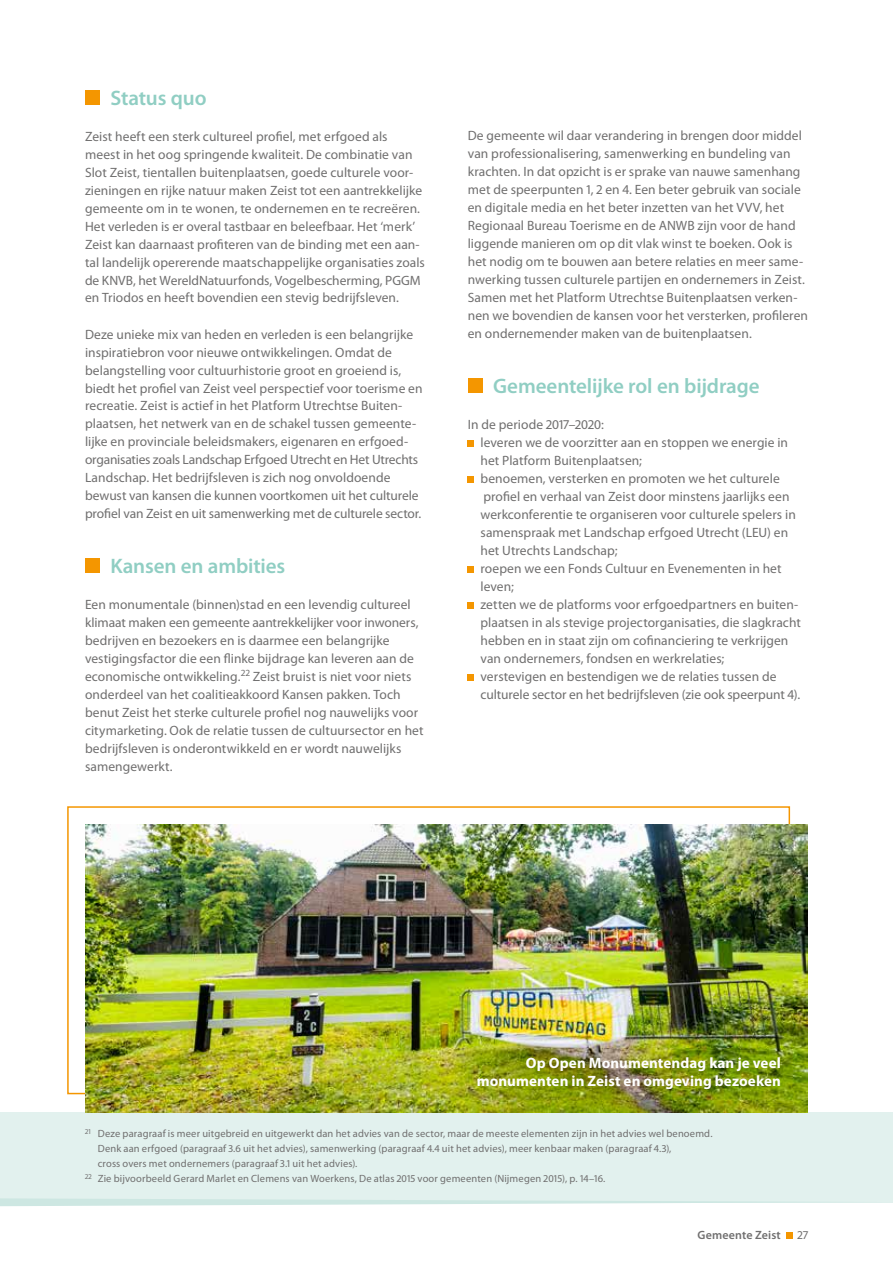
<style>
.page{position:relative;width:893px;height:1263px;background:#fff}
.page>*{position:absolute;margin:0;border:0;box-sizing:border-box;transform-origin:0 0}
.t1{font:600 21px "Myriad Pro";letter-spacing:-.005em;color:#90cec3}
.t2{font:700 15px/18px "Myriad Pro";letter-spacing:.005em;color:#fff;text-align:right}
.t3{font:13.5px/18px "Myriad Pro";letter-spacing:.005em;color:#706f6f}
.t4{font:600 12px "Myriad Pro";letter-spacing:.015em;color:#706f6f}
.t5{font:12px "Myriad Pro";color:#706f6f}
.t6{font:10.5px "Myriad Pro";letter-spacing:.015em;color:#706f6f}
</style>
<div class="page">
<div style="left:0;top:1113px;width:893px;height:90px;background:#e2f1ee"></div>
<div style="left:85px;top:90px;width:15px;height:14px;background:#f49600"></div>
<div style="left:85px;top:558px;width:15px;height:14px;background:#f49600"></div>
<div style="left:468px;top:378px;width:15px;height:14px;background:#f49600"></div>
<svg style="left:468px;top:440px;width:6px;height:6px"></svg>
<svg style="left:468px;top:476px;width:6px;height:6px"></svg>
<svg style="left:468px;top:566px;width:6px;height:6px"></svg>
<svg style="left:468px;top:602px;width:6px;height:6px"></svg>
<svg style="left:468px;top:674px;width:6px;height:6px"></svg>
<img style="left:85px;top:824px;width:723px;height:288px">
<svg style="left:786px;top:1232px;width:6px;height:6px"></svg>
<svg style="left:0;top:1198px;width:805px;height:9px"></svg>
<h1 class="t1" style="left:111px;top:86px;width:97px">Status quo</h1>
<p class="t3" style="left:85px;top:127px;width:341px">Zeist heeft een sterk cultureel profiel, met erfgoed als meest in het oog springende kwaliteit. De combinatie van Slot Zeist, tientallen buitenplaatsen, goede culturele voor&shy;zieningen en rijke natuur maken Zeist tot een aantrekkelijke gemeente om in te wonen, te ondernemen en te recreëren.<br>Het verleden is er overal tastbaar en beleefbaar. Het ‘merk’ Zeist kan daarnaast profiteren van de binding met een aan&shy;tal landelijk opererende maatschappelijke organisaties zoals de KNVB, het WereldNatuurfonds, Vogelbescherming, PGGM en Triodos en heeft bovendien een stevig bedrijfsleven.</p>
<p class="t3" style="left:85px;top:325px;width:339px">Deze unieke mix van heden en verleden is een belangrijke inspiratiebron voor nieuwe ontwikkelingen. Omdat de belangstelling voor cultuurhistorie groot en groeiend is, biedt het profiel van Zeist veel perspectief voor toerisme en recreatie. Zeist is actief in het Platform Utrechtse Buiten&shy;plaatsen, het netwerk van en de schakel tussen gemeente&shy;lijke en provinciale beleidsmakers, eigenaren en erfgoed&shy;organisaties zoals Landschap Erfgoed Utrecht en Het Utrechts Landschap. Het bedrijfsleven is zich nog onvoldoende bewust van kansen die kunnen voortkomen uit het culturele profiel van Zeist en uit samenwerking met de culturele sector.</p>
<h1 class="t1" style="left:111px;top:554px;width:176px">Kansen en ambities</h1>
<p class="t3" style="left:85px;top:595px;width:340px">Een monumentale (binnen)stad en een levendig cultureel klimaat maken een gemeente aantrekkelijker voor inwoners, bedrijven en bezoekers en is daarmee een belangrijke vestigingsfactor die een flinke bijdrage kan leveren aan de economische ontwikkeling.<sup>22</sup> Zeist bruist is niet voor niets onderdeel van het coalitieakkoord Kansen pakken. Toch benut Zeist het sterke culturele profiel nog nauwelijks voor citymarketing. Ook de relatie tussen de cultuursector en het bedrijfsleven is onderontwikkeld en er wordt nauwelijks samengewerkt.</p>
<p class="t3" style="left:468px;top:127px;width:342px">De gemeente wil daar verandering in brengen door middel van professionalisering, samenwerking en bundeling van krachten. In dat opzicht is er sprake van nauwe samenhang met de speerpunten 1, 2 en 4. Een beter gebruik van sociale en digitale media en het beter inzetten van het VVV, het Regionaal Bureau Toerisme en de ANWB zijn voor de hand liggende manieren om op dit vlak winst te boeken. Ook is het nodig om te bouwen aan betere relaties en meer same&shy;nwerking tussen culturele partijen en ondernemers in Zeist.<br>Samen met het Platform Utrechtse Buitenplaatsen verken&shy;nen we bovendien de kansen voor het versterken, profileren en ondernemender maken van de buitenplaatsen.</p>
<h1 class="t1" style="left:493px;top:374px;width:268px">Gemeentelijke rol en bijdrage</h1>
<p class="t3" style="left:480px;top:415px;width:322px;text-indent:-13px">In de periode 2017–2020:<br>leveren we de voorzitter aan en stoppen we energie in het Platform Buitenplaatsen;<br>benoemen, versterken en promoten we het culturele profiel en verhaal van Zeist door minstens jaarlijks een werkconferentie te organiseren voor culturele spelers in samenspraak met Landschap erfgoed Utrecht (LEU) en het Utrechts Landschap;<br>roepen we een Fonds Cultuur en Evenementen in het leven;<br>zetten we de platforms voor erfgoedpartners en buiten&shy;plaatsen in als stevige projectorganisaties, die slagkracht hebben en in staat zijn om cofinanciering te verkrijgen van ondernemers, fondsen en werkrelaties;<br>verstevigen en bestendigen we de relaties tussen de culturele sector en het bedrijfsleven (zie ook speerpunt 4).</p>
<p class="t2" style="left:477px;top:1054px;width:306px">Op Open Monumentendag kan je veel monumenten in Zeist en omgeving bezoeken</p>
<p class="t6" style="left:85px;top:1128px;width:629px"><sup>21</sup> Deze paragraaf is meer uitgebreid en uitgewerkt dan het advies van de sector, maar de meeste elementen zijn in het advies wel benoemd.</p>
<p class="t6" style="left:98px;top:1143px;width:575px">Denk aan erfgoed (paragraaf 3.6 uit het advies), samenwerking (paragraaf 4.4 uit het advies), meer kenbaar maken (paragraaf 4.3),</p>
<p class="t6" style="left:98px;top:1158px;width:261px">cross overs met ondernemers (paragraaf 3.1 uit het advies).</p>
<p class="t6" style="left:85px;top:1173px;width:522px"><sup>22</sup> Zie bijvoorbeeld Gerard Marlet en Clemens van Woerkens, De atlas 2015 voor gemeenten (Nijmegen 2015), p. 14–16.</p>
<p class="t4" style="left:698px;top:1228px;width:85px">Gemeente Zeist</p>
<p class="t5" style="left:797px;top:1228px;width:12px">27</p>
</div>
